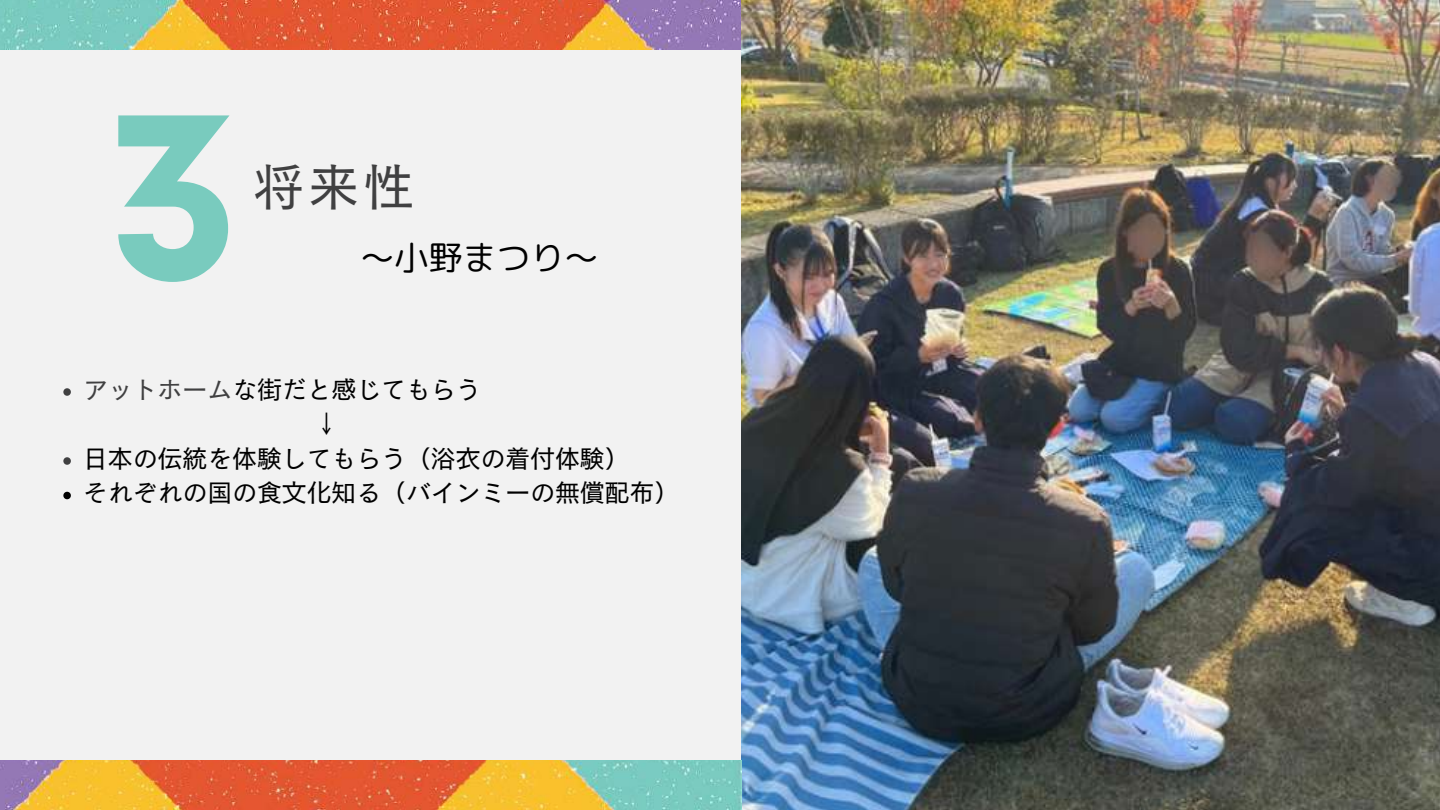
<style>
.page{position:relative;width:1440px;height:810px;background:#f2f2f2}
.page>*{position:absolute;margin:0;border:0;box-sizing:border-box;transform-origin:0 0}
.t1{font:700 219.1px "Now";color:#79cbbe}
.t2{font:50px "Canva New Cezanne Pro N M";color:#404041}
.t3{font:34px "rounded mplus 1 p regular";color:#000}
.t4{font:24.8px "Canva New Cezanne Pro N M";color:#000}
.s1{color:#404041}
</style>
<div class="page">
<img style="left:0;top:0;width:741px;height:49px">
<img style="left:741px;top:0;width:699px;height:810px">
<img style="left:0;top:760px;width:741px;height:50px">
<svg style="left:63px;top:388px;width:8px;height:8px"></svg>
<svg style="left:63px;top:457px;width:8px;height:8px"></svg>
<svg style="left:63px;top:492px;width:8px;height:7px"></svg>
<h1 class="t1" style="left:107px;top:83px;width:136px">3</h1>
<h2 class="t2" style="left:254px;top:162px;width:162px">将来性</h2>
<h3 class="t3" style="left:360px;top:234px;width:239px">〜小野まつり〜</h3>
<p class="t4" style="left:83px;top:377px;width:399px"><span class="s1">アットホーム</span>な街だと感じてもらう</p>
<p class="t4" style="left:314px;top:411px;width:26px">↓</p>
<p class="t4" style="left:83px;top:446px;width:548px">日本の伝統を体験してもらう（浴衣の着付体験）</p>
<p class="t4" style="left:83px;top:480px;width:598px">それぞれの国の食文化知る（バインミーの無償配布）</p>
</div>
